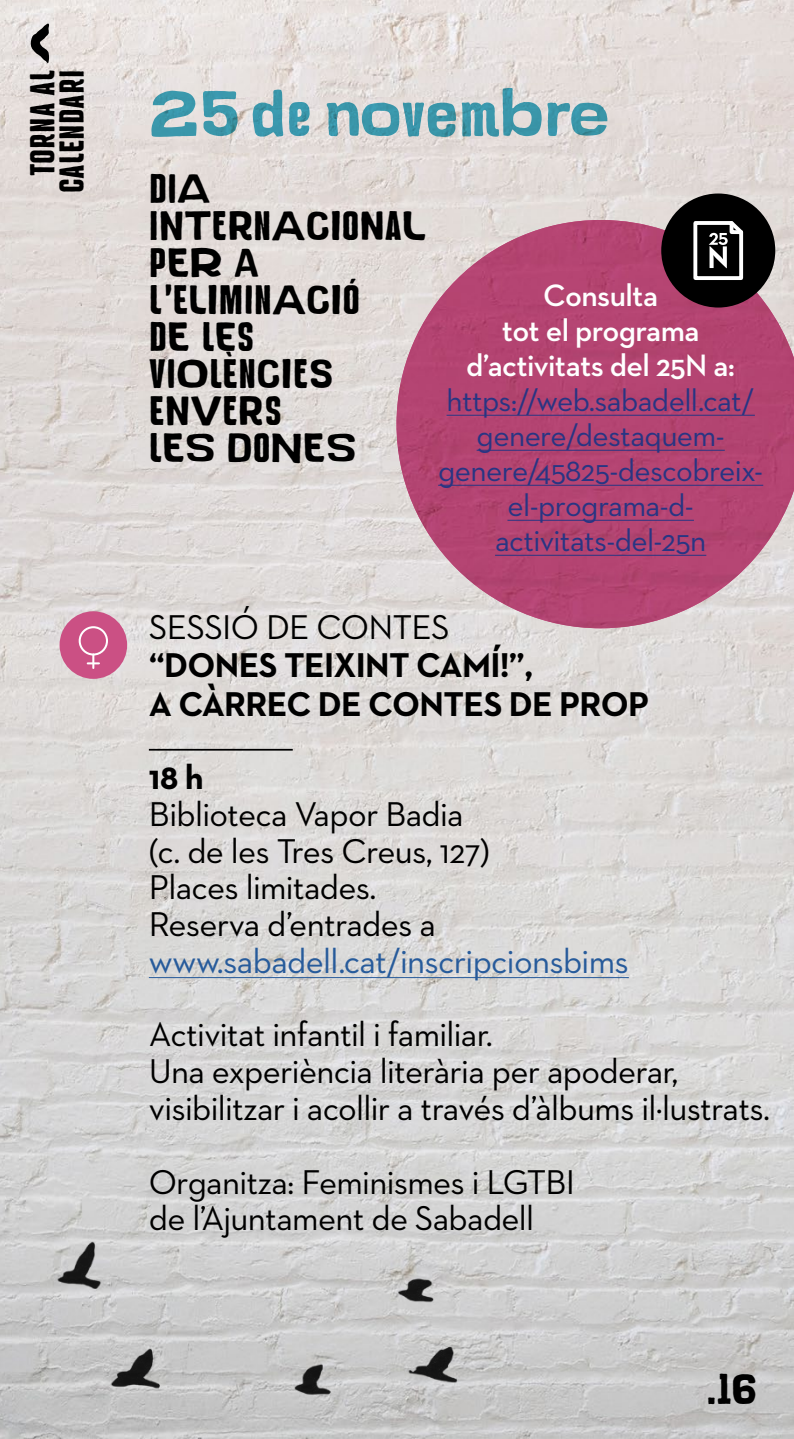
<style>
.page{position:relative;width:794px;height:1439px;background:#fff}
.page>*{position:absolute;margin:0;border:0;box-sizing:border-box;transform-origin:0 0}
.t1{font:64.23px "Hawkes Bold Variable Width";color:#41adc6}
.t2{font:42.7px "Hawkes Bold Variable Width";color:#000}
.t3{font:41.12px/36.9px "Hawkes Bold Variable Width";color:#000}
.t4{font:35px/36.8px "Neutraface 2 Text";letter-spacing:-.02em;color:#000}
.t5{font:700 35px/38.5px "Neutraface 2 Text";letter-spacing:-.02em;color:#000}
.t6{font:35px "Neutraface 2 Text";letter-spacing:-.02em;color:#275b9b}
.t7{font:34.65px/29.2px "Hawkes Bold Variable Width";color:#000;text-align:center}
.t8{font:31.5px/35px "Neutraface 2 Text";letter-spacing:-.02em;color:#283583;text-align:center}
.t9{font:600 31.5px/35px "Neutraface 2 Text";letter-spacing:-.02em;color:#fff;text-align:center}
</style>
<div class="page">
<img style="left:0;top:0;width:794px;height:1439px">
<hr style="left:149px;top:977px;width:480px;height:1px;background:#275b9b">
<hr style="left:149px;top:749px;width:144px;height:1px;background:#000">
<div style="left:60px;top:611px;width:67px;height:68px;background:#cb5084;border-radius:50%"></div>
<div style="left:79px;top:626px;width:29px;height:29px;border:2px solid #fff;border-radius:50%"></div>
<svg style="left:88px;top:654px;width:11px;height:14px"></svg>
<img style="left:396px;top:220px;width:398px;height:408px">
<hr style="left:446px;top:415px;width:309px;height:1px;background:#283583">
<hr style="left:476px;top:450px;width:249px;height:1px;background:#283583">
<hr style="left:438px;top:485px;width:325px;height:1px;background:#283583">
<hr style="left:507px;top:520px;width:187px;height:1px;background:#283583">
<hr style="left:495px;top:555px;width:211px;height:1px;background:#283583">
<div style="left:661px;top:193px;width:114px;height:114px;background:#000;border-radius:50%"></div>
<svg style="left:693px;top:221px;width:51px;height:59px"></svg>
<img style="left:20px;top:1232px;width:566px;height:172px">
<svg style="left:30px;top:23px;width:20px;height:41px"></svg>
<p class="t7" style="left:25px;top:193px;width:125px;rotate:-90deg">TORNA AL<br>CALENDARI</p>
<h1 class="t1" style="left:149px;top:64px;width:462px">25 de novembre</h1>
<p class="t3" style="left:149px;top:167px;width:268px">DIA<br>INTERNACIONAL<br>PER A<br>L’ELIMINACIÓ<br>DE LES<br>VIOLÈNCIES<br>ENVERS<br>LES DONES</p>
<p class="t9" style="left:466px;top:277px;width:271px">Consulta<br>tot el programa d’activitats del 25N a:</p>
<p class="t8" style="left:438px;top:382px;width:326px">https://web.sabadell.cat/ genere/destaquem&shy;genere/45825-descobreix&shy;el-programa-d&shy;activitats-del-25n</p>
<p class="t4" style="left:149px;top:608px;width:302px">SESSIÓ DE CONTES</p>
<p class="t5" style="left:149px;top:645px;width:502px">“DONES TEIXINT CAMÍ!”,<br>A CÀRREC DE CONTES DE PROP</p>
<p class="t5" style="left:149px;top:757px;width:56px">18 h</p>
<p class="t4" style="left:149px;top:795px;width:342px">Biblioteca Vapor Badia (c. de les Tres Creus, 127)<br>Places limitades.<br>Reserva d’entrades a</p>
<p class="t6" style="left:149px;top:939px;width:481px">www.sabadell.cat/inscripcionsbims</p>
<p class="t4" style="left:149px;top:1015px;width:623px">Activitat infantil i familiar.<br>Una experiència literària per apoderar, visibilitzar i acollir a través d’àlbums il·lustrats.</p>
<p class="t4" style="left:149px;top:1162px;width:428px">Organitza: Feminismes i LGTBI de l’Ajuntament de Sabadell</p>
<p class="t2" style="left:704px;top:1356px;width:54px">.16</p>
</div>
